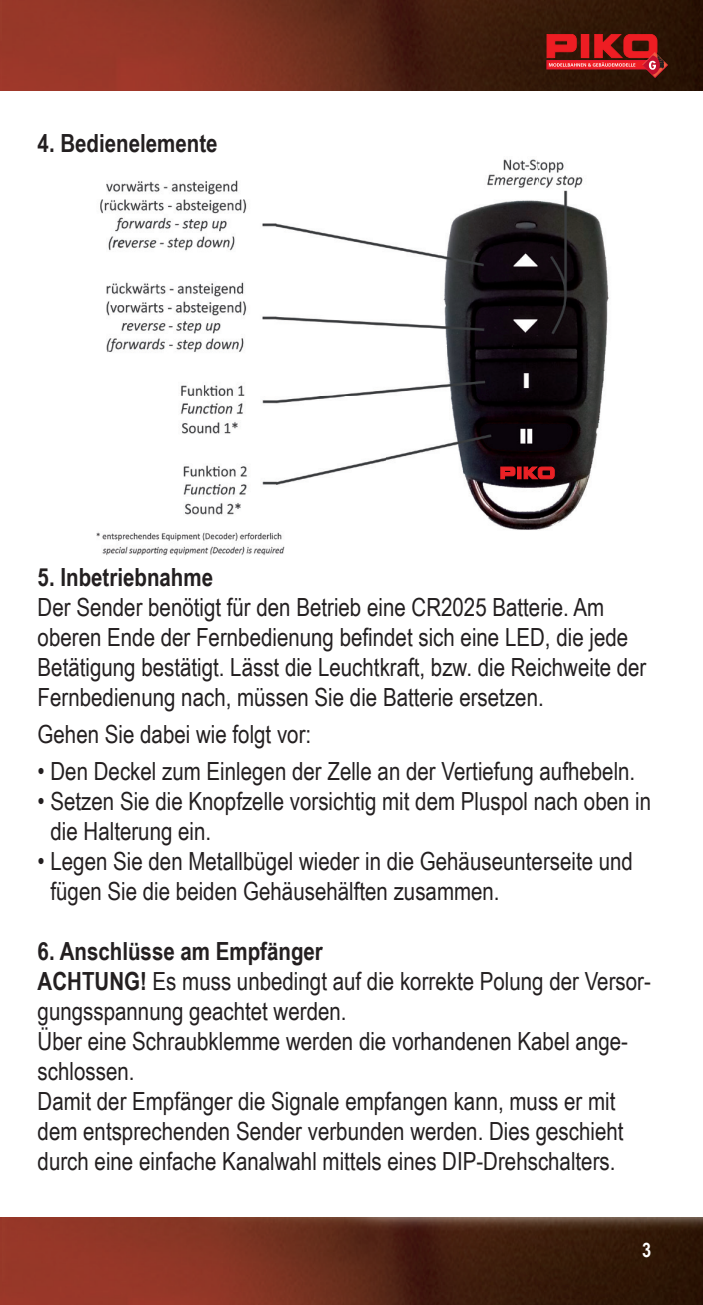
<style>
.page{position:relative;width:703px;height:1305px;background:#fff}
.page>*{position:absolute;margin:0;border:0;box-sizing:border-box;transform-origin:0 0}
.t1{font:25px/30px "Arial Narrow";color:#231f20}
.t2{font:700 25px "Arial Narrow";color:#231f20}
.t3{font:700 20px "Arial Narrow";color:#fff}
.s1{font-weight:700}
</style>
<div class="page">
<img style="left:0;top:4px;width:2px;height:87px">
<img style="left:2px;top:0;width:701px;height:91px">
<svg style="left:547px;top:34px;width:121px;height:44px;background:#98201e"></svg>
<div style="left:0;top:1218px;width:19px;height:87px;background:#973828"></div>
<svg style="left:19px;top:1218px;width:684px;height:87px;background:#622919"></svg>
<img style="left:96px;top:159px;width:513px;height:397px">
<svg style="left:501px;top:467px;width:14px;height:12px"></svg>
<div style="left:517px;top:467px;width:4px;height:12px;border:1px solid #eb2125"></div>
<svg style="left:524px;top:467px;width:30px;height:12px"></svg>
<svg style="left:0;top:0;width:4px;height:4px"></svg>
<p class="t2" style="left:38px;top:124px;width:182px">4. Bedienelemente</p>
<p class="t2" style="left:38px;top:558px;width:177px">5. Inbetriebnahme</p>
<p class="t1" style="left:38px;top:591px;width:610px">Der Sender benötigt für den Betrieb eine CR2025 Batterie. Am oberen Ende der Fernbedienung befindet sich eine LED, die jede Betätigung bestätigt. Lässt die Leuchtkraft, bzw. die Reichweite der Fernbedienung nach, müssen Sie die Batterie ersetzen.</p>
<p class="t1" style="left:38px;top:718px;width:275px">Gehen Sie dabei wie folgt vor:</p>
<p class="t1" style="left:38px;top:756px;width:599px">• Den Deckel zum Einlegen der Zelle an der Vertiefung aufhebeln.</p>
<p class="t1" style="left:50px;top:786px;width:602px;text-indent:-13px">• Setzen Sie die Knopfzelle vorsichtig mit dem Pluspol nach oben in die Halterung ein.</p>
<p class="t1" style="left:50px;top:846px;width:584px;text-indent:-13px">• Legen Sie den Metallbügel wieder in die Gehäuseunterseite und fügen Sie die beiden Gehäusehälften zusammen.</p>
<p class="t1" style="left:38px;top:936px;width:615px"><span class="s1">6. Anschlüsse am Empfänger<br>ACHTUNG!</span> Es muss unbedingt auf die korrekte Polung der Versor&shy;gungsspannung geachtet werden.<br>Über eine Schraubklemme werden die vorhandenen Kabel ange&shy;schlossen.<br>Damit der Empfänger die Signale empfangen kann, muss er mit dem entsprechenden Sender verbunden werden. Dies geschieht durch eine einfache Kanalwahl mittels eines DIP-Drehschalters.</p>
<p class="t3" style="left:642px;top:1235px;width:11px">3</p>
</div>
